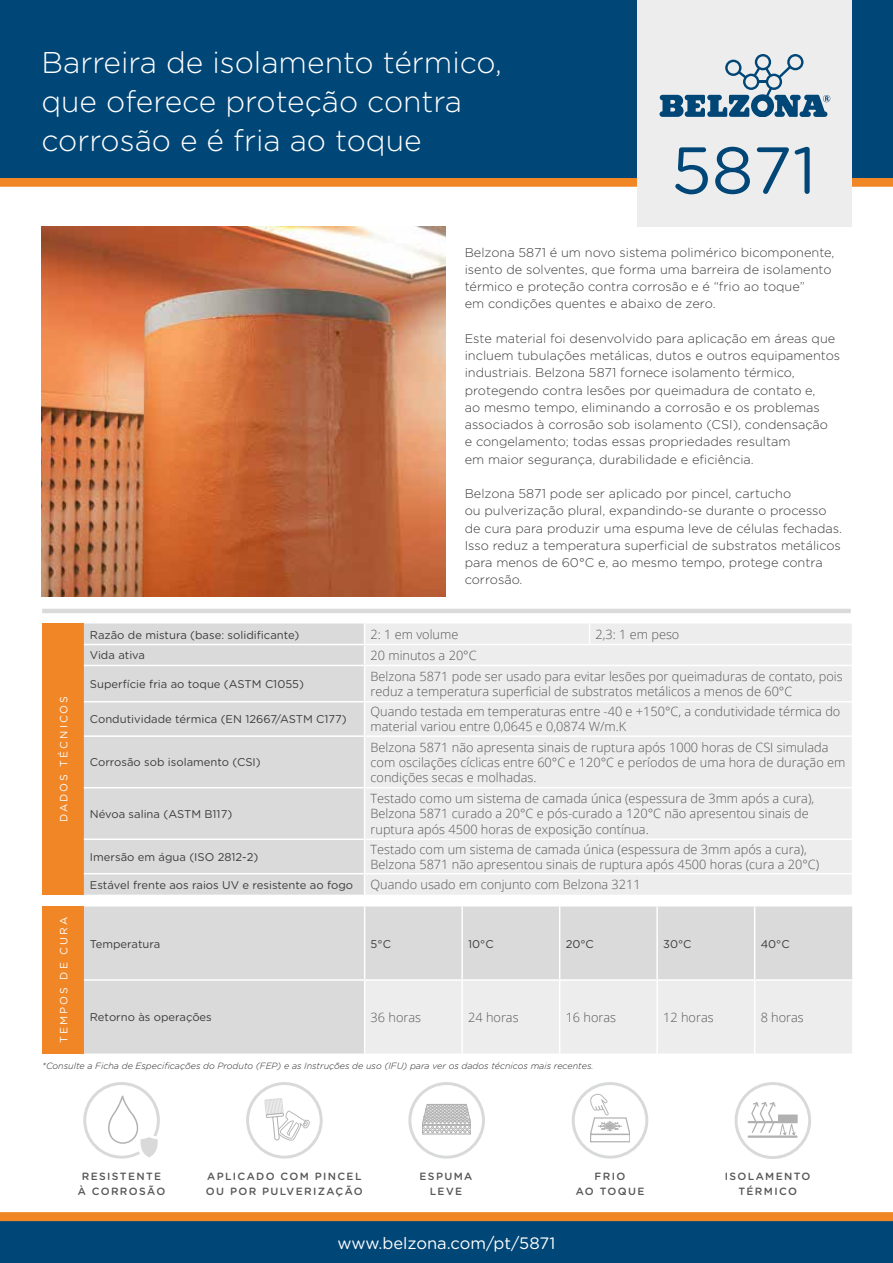
<style>
.page{position:relative;width:893px;height:1263px;background:#fff}
.page>*{position:absolute;margin:0;border:0;box-sizing:border-box;transform-origin:0 0}
.t1{font:66px "Gotham Rounded";color:#004676}
.t2{font:300 30px/39px "Gotham Rounded";color:#fff}
.t3{font:16.5px "Gotham Rounded";color:#fff}
.t4{font:300 12.75px/17.2px "Gotham Rounded";color:#3c3c3b}
.t5{font:300 12.75px/15.3px "Open Sans";color:#575756}
.t6{font:11.25px "Gotham Rounded";color:#3c3c3b}
.t7{font:500 10.5px/14.9px "Gotham Rounded";letter-spacing:.13em;color:#575756;text-align:center}
.t8{font:10.5px "Gotham Rounded";letter-spacing:.2em;color:#fff}
.t9{font:italic 300 9px "Gotham Rounded";color:#282827}
</style>
<div class="page">
<div style="left:0;top:178px;width:893px;height:9px;background:#f18625"></div>
<div style="left:0;top:0;width:893px;height:178px;background:#004676"></div>
<div style="left:0;top:1220px;width:893px;height:43px;background:#004676"></div>
<hr style="left:42px;top:609px;width:809px;height:4px;background:#dadada">
<div style="left:638px;top:0;width:214px;height:226px;background:#ededed"></div>
<svg style="left:659px;top:54px;width:171px;height:63px"></svg>
<div style="left:0;top:1212px;width:893px;height:9px;background:#f18625"></div>
<img style="left:42px;top:226px;width:404px;height:370px">
<svg style="left:83px;top:1082px;width:77px;height:76px"></svg>
<svg style="left:246px;top:1082px;width:77px;height:76px"></svg>
<svg style="left:409px;top:1082px;width:76px;height:76px"></svg>
<svg style="left:572px;top:1082px;width:76px;height:76px"></svg>
<svg style="left:735px;top:1082px;width:76px;height:76px"></svg>
<div style="left:43px;top:623px;width:41px;height:272px;background:#f18626"></div>
<div style="left:84px;top:623px;width:280px;height:272px;background:#dadada"></div>
<div style="left:365px;top:624px;width:487px;height:271px;background:#ededed"></div>
<svg style="left:589px;top:624px;width:1px;height:20px"></svg>
<hr style="left:590px;top:644px;width:262px;height:1px;background:#fff">
<hr style="left:84px;top:644px;width:281px;height:1px;background:#fff">
<hr style="left:365px;top:644px;width:225px;height:1px;background:#fff">
<hr style="left:84px;top:665px;width:281px;height:1px;background:#fff">
<hr style="left:365px;top:665px;width:225px;height:1px;background:#fff">
<hr style="left:590px;top:665px;width:262px;height:1px;background:#fff">
<hr style="left:84px;top:701px;width:281px;height:1px;background:#fff">
<hr style="left:365px;top:701px;width:225px;height:1px;background:#fff">
<hr style="left:590px;top:701px;width:262px;height:1px;background:#fff">
<hr style="left:84px;top:735px;width:281px;height:2px;background:#fff">
<hr style="left:365px;top:735px;width:225px;height:2px;background:#fff">
<hr style="left:590px;top:735px;width:262px;height:2px;background:#fff">
<hr style="left:84px;top:787px;width:281px;height:1px;background:#fff">
<hr style="left:365px;top:787px;width:225px;height:1px;background:#fff">
<hr style="left:590px;top:787px;width:262px;height:1px;background:#fff">
<hr style="left:84px;top:838px;width:281px;height:2px;background:#fff">
<hr style="left:365px;top:838px;width:225px;height:2px;background:#fff">
<hr style="left:590px;top:838px;width:262px;height:2px;background:#fff">
<hr style="left:84px;top:873px;width:281px;height:1px;background:#fff">
<hr style="left:365px;top:873px;width:225px;height:1px;background:#fff">
<hr style="left:590px;top:873px;width:262px;height:1px;background:#fff">
<div style="left:43px;top:906px;width:41px;height:147px;background:#f18626"></div>
<div style="left:84px;top:906px;width:768px;height:147px;background:#dadada"></div>
<div style="left:365px;top:981px;width:487px;height:72px;background:#ededed"></div>
<hr style="left:559px;top:906px;width:1px;height:73px;background:#fff">
<hr style="left:656px;top:906px;width:2px;height:73px;background:#fff">
<hr style="left:559px;top:981px;width:1px;height:72px;background:#fff">
<hr style="left:656px;top:981px;width:2px;height:72px;background:#fff">
<hr style="left:461px;top:906px;width:2px;height:73px;background:#fff">
<hr style="left:84px;top:979px;width:281px;height:2px;background:#fff">
<hr style="left:364px;top:906px;width:1px;height:73px;background:#fff">
<hr style="left:754px;top:906px;width:1px;height:73px;background:#fff">
<hr style="left:365px;top:979px;width:97px;height:2px;background:#fff">
<hr style="left:364px;top:981px;width:1px;height:72px;background:#fff">
<hr style="left:462px;top:979px;width:98px;height:2px;background:#fff">
<hr style="left:560px;top:979px;width:97px;height:2px;background:#fff">
<hr style="left:657px;top:979px;width:98px;height:2px;background:#fff">
<hr style="left:755px;top:979px;width:97px;height:2px;background:#fff">
<hr style="left:461px;top:981px;width:2px;height:72px;background:#fff">
<hr style="left:754px;top:981px;width:1px;height:72px;background:#fff">
<h2 class="t2" style="left:41px;top:42px;width:462px">Barreira de isolamento térmico, que oferece proteção contra corrosão e é fria ao toque</h2>
<h1 class="t1" style="left:671px;top:125px;width:146px">5871</h1>
<p class="t8" style="left:57px;top:822px;width:128px;rotate:-90deg">DADOS TÉCNICOS</p>
<p class="t8" style="left:57px;top:1043px;width:127px;rotate:-90deg">TEMPOS DE CURA</p>
<p class="t4" style="left:465px;top:243px;width:371px">Belzona 5871 é um novo sistema polimérico bicomponente, isento de solventes, que forma uma barreira de isolamento térmico e proteção contra corrosão e é “frio ao toque”<br>em condições quentes e abaixo de zero.</p>
<p class="t4" style="left:465px;top:329px;width:377px">Este material foi desenvolvido para aplicação em áreas que incluem tubulações metálicas, dutos e outros equipamentos industriais. Belzona 5871 fornece isolamento térmico, protegendo contra lesões por queimadura de contato e,<br>ao mesmo tempo, eliminando a corrosão e os problemas associados à corrosão sob isolamento (CSI), condensação<br>e congelamento; todas essas propriedades resultam<br>em maior segurança, durabilidade e eficiência.</p>
<p class="t4" style="left:465px;top:484px;width:379px">Belzona 5871 pode ser aplicado por pincel, cartucho<br>ou pulverização plural, expandindo-se durante o processo de cura para produzir uma espuma leve de células fechadas.<br>Isso reduz a temperatura superficial de substratos metálicos para menos de 60°C e, ao mesmo tempo, protege contra corrosão.</p>
<p class="t6" style="left:90px;top:627px;width:211px">Razão de mistura (base: solidificante)</p>
<p class="t5" style="left:371px;top:626px;width:89px">2: 1 em volume</p>
<p class="t5" style="left:596px;top:626px;width:85px">2,3: 1 em peso</p>
<p class="t6" style="left:90px;top:648px;width:57px">Vida ativa</p>
<p class="t5" style="left:371px;top:647px;width:108px">20 minutos a 20°C</p>
<p class="t6" style="left:90px;top:676px;width:216px">Superfície fria ao toque (ASTM C1055)</p>
<p class="t5" style="left:371px;top:668px;width:474px">Belzona 5871 pode ser usado para evitar lesões por queimaduras de contato, pois reduz a temperatura superficial de substratos metálicos a menos de 60°C</p>
<p class="t6" style="left:90px;top:712px;width:258px">Condutividade térmica (EN 12667/ASTM C177)</p>
<p class="t5" style="left:371px;top:703px;width:471px">Quando testada em temperaturas entre -40 e +150°C, a condutividade térmica do material variou entre 0,0645 e 0,0874 W/m.K</p>
<p class="t6" style="left:90px;top:755px;width:172px">Corrosão sob isolamento (CSI)</p>
<p class="t5" style="left:371px;top:739px;width:476px">Belzona 5871 não apresenta sinais de ruptura após 1000 horas de CSI simulada com oscilações cíclicas entre 60°C e 120°C e períodos de uma hora de duração em condições secas e molhadas.</p>
<p class="t6" style="left:90px;top:806px;width:144px">Névoa salina (ASTM B117)</p>
<p class="t5" style="left:371px;top:790px;width:445px">Testado como um sistema de camada única (espessura de 3mm após a cura),<br>Belzona 5871 curado a 20°C e pós-curado a 120°C não apresentou sinais de ruptura após 4500 horas de exposição contínua.</p>
<p class="t6" style="left:90px;top:849px;width:170px">Imersão em água (ISO 2812-2)</p>
<p class="t5" style="left:371px;top:841px;width:450px">Testado com um sistema de camada única (espessura de 3mm após a cura),<br>Belzona 5871 não apresentou sinais de ruptura após 4500 horas (cura a 20°C)</p>
<p class="t6" style="left:90px;top:877px;width:265px">Estável frente aos raios UV e resistente ao fogo</p>
<p class="t5" style="left:371px;top:876px;width:272px">Quando usado em conjunto com Belzona 3211</p>
<p class="t6" style="left:90px;top:936px;width:72px">Temperatura</p>
<p class="t6" style="left:371px;top:936px;width:22px">5°C</p>
<p class="t6" style="left:468px;top:936px;width:27px">10°C</p>
<p class="t6" style="left:566px;top:936px;width:30px">20°C</p>
<p class="t6" style="left:663px;top:936px;width:30px">30°C</p>
<p class="t6" style="left:761px;top:936px;width:31px">40°C</p>
<p class="t6" style="left:90px;top:1009px;width:123px">Retorno às operações</p>
<p class="t5" style="left:371px;top:1009px;width:52px">36 horas</p>
<p class="t5" style="left:468px;top:1009px;width:52px">24 horas</p>
<p class="t5" style="left:566px;top:1009px;width:52px">16 horas</p>
<p class="t5" style="left:663px;top:1009px;width:52px">12 horas</p>
<p class="t5" style="left:761px;top:1009px;width:45px">8 horas</p>
<p class="t9" style="left:42px;top:1060px;width:553px">*Consulte a Ficha de Especificações do Produto (FEP) e as Instruções de uso (IFU) para ver os dados técnicos mais recentes.</p>
<p class="t7" style="left:78px;top:1168px;width:89px">RESISTENTE<br>À CORROSÃO</p>
<p class="t7" style="left:725px;top:1168px;width:87px">ISOLAMENTO<br>TÉRMICO</p>
<p class="t7" style="left:206px;top:1168px;width:158px;text-align:left">APLICADO COM PINCEL<br>OU POR PULVERIZAÇÃO</p>
<p class="t7" style="left:420px;top:1168px;width:54px">ESPUMA<br>LEVE</p>
<p class="t7" style="left:576px;top:1168px;width:70px">FRIO<br>AO TOQUE</p>
<p class="t3" style="left:337px;top:1231px;width:220px">www.belzona.com/pt/5871</p>
</div>
